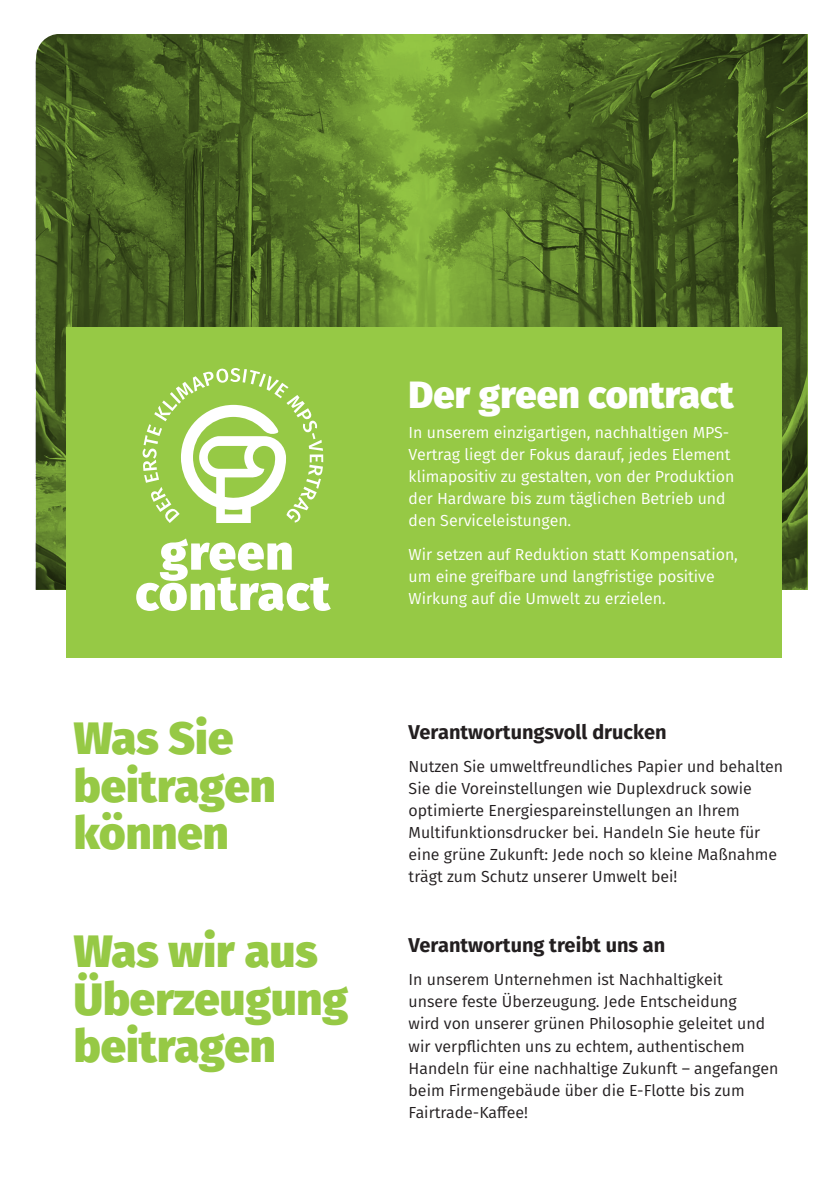
<style>
.page{position:relative;width:840px;height:1191px;background:#fff}
.page>*{position:absolute;margin:0;border:0;box-sizing:border-box;transform-origin:0 0}
.t1{font:800 45.4px/47.8px "Fira Sans";color:#96c945}
.t2{font:800 38px "Fira Sans";color:#fff}
.t3{font:700 20px "Fira Sans";color:#231f20}
.t4{font:16px/22px "Fira Sans";color:#231f20}
.t5{font:16px/22px "Fira Sans";color:#fff}
</style>
<div class="page">
<svg style="left:36px;top:34px;width:770px;height:556px;background:#537027"></svg>
<svg style="left:35px;top:34px;width:38px;height:37px"></svg>
<div style="left:66px;top:327px;width:715px;height:330px;background:#96c945"></div>
<svg style="left:136px;top:538px;width:194px;height:73px"></svg>
<svg style="left:142px;top:368px;width:181px;height:155px"></svg>
<h1 class="t1" style="left:74px;top:710px;width:203px">Was Sie beitragen können</h1>
<h1 class="t1" style="left:74px;top:923px;width:276px">Was wir aus<br>Überzeugung beitragen</h1>
<h2 class="t2" style="left:408px;top:360px;width:326px">Der green contract</h2>
<p class="t5" style="left:408px;top:421px;width:327px">In unserem einzigartigen, nachhaltigen MPS-Vertrag liegt der Fokus darauf, jedes Element klimapositiv zu gestalten, von der Produktion der Hardware bis zum täglichen Betrieb und den Serviceleistungen.</p>
<p class="t5" style="left:408px;top:543px;width:331px">Wir setzen auf Reduktion statt Kompensation, um eine greifbare und langfristige positive<br>Wirkung auf die Umwelt zu erzielen.</p>
<p class="t3" style="left:408px;top:715px;width:259px">Verantwortungsvoll drucken</p>
<p class="t4" style="left:408px;top:755px;width:376px">Nutzen Sie umweltfreundliches Papier und behalten Sie die Voreinstellungen wie Duplexdruck sowie optimierte Energiespareinstellungen an Ihrem Multifunktionsdrucker bei. Handeln Sie heute für eine grüne Zukunft: Jede noch so kleine Maßnahme trägt zum Schutz unserer Umwelt bei!</p>
<p class="t3" style="left:408px;top:928px;width:258px">Verantwortung treibt uns an</p>
<p class="t4" style="left:408px;top:968px;width:371px">In unserem Unternehmen ist Nachhaltigkeit<br>unsere feste Überzeugung. Jede Entscheidung<br>wird von unserer grünen Philosophie geleitet und wir verpflichten uns zu echtem, authentischem Handeln für eine nachhaltige Zukunft – angefangen beim Firmengebäude über die E-Flotte bis zum Fairtrade-Kaffee!</p>
</div>
